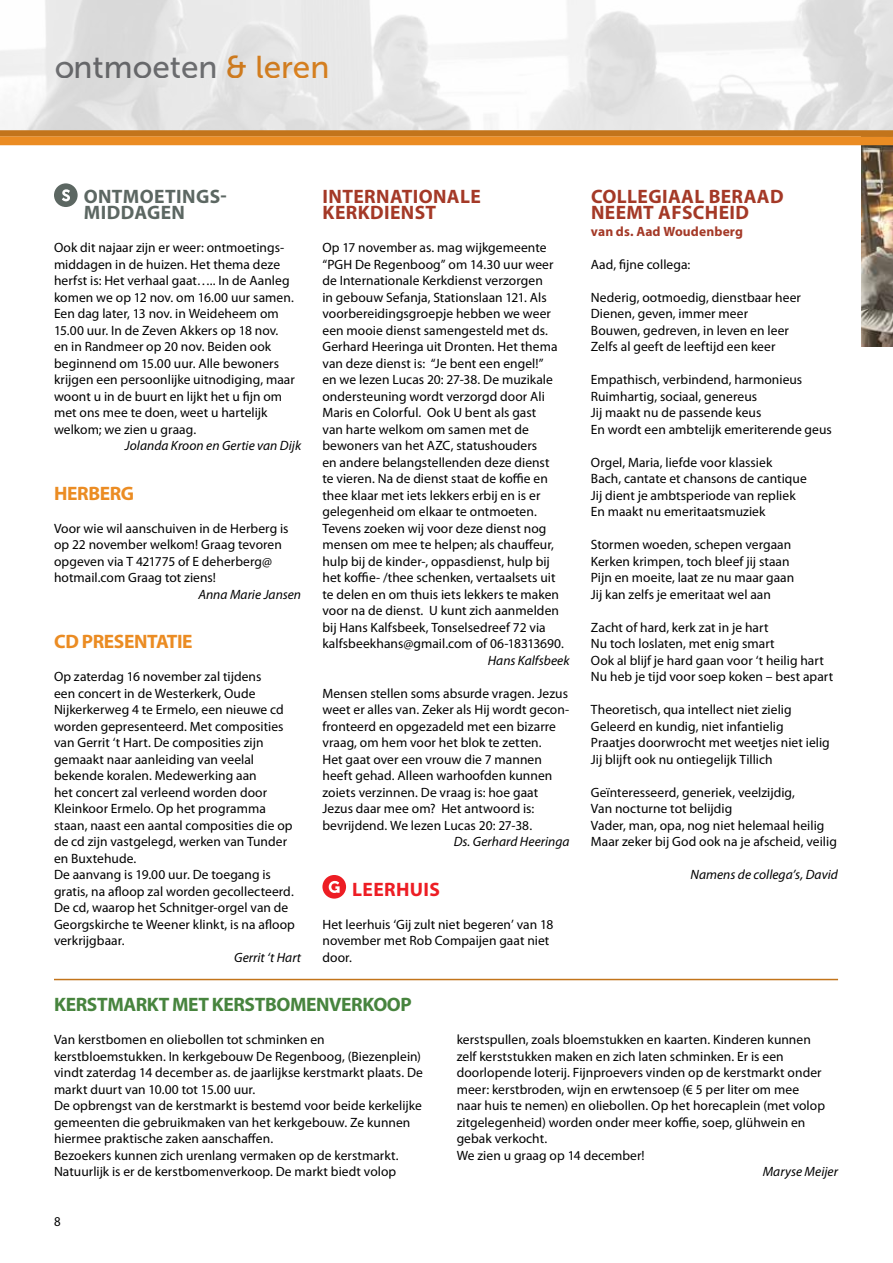
<style>
.page{position:relative;width:893px;height:1263px;background:#fff}
.page>*{position:absolute;margin:0;border:0;box-sizing:border-box;transform-origin:0 0}
.t1{font:31.5px "Museo Sans 500";color:#77787b}
.t2{font:700 19.5px/16.5px "Myriad Pro";letter-spacing:.02em;color:#a43927}
.t3{font:700 19.5px "Myriad Pro";letter-spacing:-.02em;color:#47843e}
.t4{font:700 19.5px/16.5px "Myriad Pro";letter-spacing:.02em;color:#5c6762}
.t5{font:700 19.5px "Myriad Pro";letter-spacing:-.02em;color:#eb8c23}
.t6{font:700 19.5px "Myriad Pro";letter-spacing:.02em;color:#ed1d24}
.t7{font:13.5px/16.5px "Myriad Pro";letter-spacing:.005em;color:#000}
.t8{font:italic 13.5px "Myriad Pro";letter-spacing:.005em;color:#000}
.t9{font:700 13.5px "Myriad Pro";letter-spacing:.01em;color:#a43927}
.t10{font:13.5px "Myriad Pro";letter-spacing:.005em;color:#000;scale:.95 1}
.s1{color:#eb8c23}
</style>
<div class="page">
<img style="left:861px;top:145px;width:32px;height:201px">
<svg style="left:54px;top:183px;width:24px;height:24px"></svg>
<svg style="left:322px;top:875px;width:24px;height:24px"></svg>
<div style="left:0;top:136px;width:893px;height:9px;background:#eb8c23"></div>
<div style="left:0;top:130px;width:893px;height:6px;background:#c2741b"></div>
<hr style="left:54px;top:979px;width:784px;height:1px;background:#c2741b">
<h1 class="t1" style="left:54px;top:50px;width:277px">ontmoeten <span class="s1">&amp; leren</span></h1>
<h2 class="t4" style="left:84px;top:187px;width:143px">ONTMOETINGS-<br>MIDDAGEN</h2>
<p class="t7" style="left:54px;top:239px;width:242px">Ook dit najaar zijn er weer: ontmoetings&shy;middagen in de huizen. Het thema deze herfst is: Het verhaal gaat….. In de Aanleg komen we op 12 nov. om 16.00 uur samen.<br>Een dag later, 13 nov. in Weideheem om 15.00 uur. In de Zeven Akkers op 18 nov. en in Randmeer op 20 nov. Beiden ook beginnend om 15.00 uur. Alle bewoners krijgen een persoonlijke uitnodiging, maar woont u in de buurt en lijkt het u fijn om met ons mee te doen, weet u hartelijk welkom; we zien u graag.</p>
<p class="t8" style="left:125px;top:437px;width:178px">Jolanda Kroon en Gertie van Dijk</p>
<h2 class="t5" style="left:54px;top:480px;width:82px">HERBERG</h2>
<p class="t7" style="left:54px;top:520px;width:236px">Voor wie wil aanschuiven in de Herberg is op 22 november welkom! Graag tevoren opgeven via T 421775 of E deherberg@ hotmail.com Graag tot ziens!</p>
<p class="t8" style="left:198px;top:586px;width:104px">Anna Marie Jansen</p>
<h2 class="t5" style="left:54px;top:629px;width:140px">CD PRESENTATIE</h2>
<p class="t7" style="left:54px;top:668px;width:242px">Op zaterdag 16 november zal tijdens<br>een concert in de Westerkerk, Oude Nijkerkerweg 4 te Ermelo, een nieuwe cd worden gepresenteerd. Met composities van Gerrit ‘t Hart. De composities zijn gemaakt naar aanleiding van veelal bekende koralen. Medewerking aan<br>het concert zal verleend worden door Kleinkoor Ermelo. Op het programma staan, naast een aantal composities die op de cd zijn vastgelegd, werken van Tunder en Buxtehude.<br>De aanvang is 19.00 uur. De toegang is gratis, na afloop zal worden gecollecteerd.<br>De cd, waarop het Schnitger-orgel van de Georgskirche te Weener klinkt, is na afloop verkrijgbaar.</p>
<p class="t8" style="left:234px;top:949px;width:69px">Gerrit ‘t Hart</p>
<h2 class="t2" style="left:323px;top:187px;width:160px">INTERNATIONALE<br>KERKDIENST</h2>
<p class="t7" style="left:322px;top:239px;width:243px">Op 17 november as. mag wijkgemeente “PGH De Regenboog” om 14.30 uur weer de Internationale Kerkdienst verzorgen<br>in gebouw Sefanja, Stationslaan 121. Als voorbereidingsgroepje hebben we weer een mooie dienst samengesteld met ds.<br>Gerhard Heeringa uit Dronten. Het thema van deze dienst is: “Je bent een engel!”<br>en we lezen Lucas 20: 27-38. De muzikale ondersteuning wordt verzorgd door Ali Maris en Colorful. Ook U bent als gast<br>van harte welkom om samen met de bewoners van het AZC, statushouders<br>en andere belangstellenden deze dienst te vieren. Na de dienst staat de koffie en thee klaar met iets lekkers erbij en is er gelegenheid om elkaar te ontmoeten.<br>Tevens zoeken wij voor deze dienst nog mensen om mee te helpen; als chauffeur, hulp bij de kinder-, oppasdienst, hulp bij het koffie- /thee schenken, vertaalsets uit te delen en om thuis iets lekkers te maken voor na de dienst. U kunt zich aanmelden bij Hans Kalfsbeek, Tonselsedreef 72 via kalfsbeekhans@gmail.com of 06-18313690.</p>
<p class="t8" style="left:488px;top:652px;width:83px">Hans Kalfsbeek</p>
<p class="t7" style="left:322px;top:684px;width:248px">Mensen stellen soms absurde vragen. Jezus weet er alles van. Zeker als Hij wordt gecon&shy;fronteerd en opgezadeld met een bizarre vraag, om hem voor het blok te zetten.<br>Het gaat over een vrouw die 7 mannen heeft gehad. Alleen warhoofden kunnen zoiets verzinnen. De vraag is: hoe gaat Jezus daar mee om? Het antwoord is: bevrijdend. We lezen Lucas 20: 27-38.</p>
<p class="t8" style="left:454px;top:833px;width:117px">Ds. Gerhard Heeringa</p>
<h2 class="t6" style="left:352px;top:876px;width:89px">LEERHUIS</h2>
<p class="t7" style="left:322px;top:916px;width:232px">Het leerhuis ‘Gij zult niet begeren’ van 18 november met Rob Compaijen gaat niet door.</p>
<h2 class="t2" style="left:591px;top:187px;width:154px">COLLEGIAAL BERAA</h2>
<h2 class="t2" style="left:770px;top:187px;width:15px">D</h2>
<h2 class="t2" style="left:591px;top:204px;width:160px">NEEMT AFSCHEID</h2>
<p class="t9" style="left:591px;top:222px;width:154px">VAN DS. AAD WOUDENBERG</p>
<p class="t7" style="left:591px;top:256px;width:101px">Aad, fijne collega:</p>
<p class="t7" style="left:591px;top:288px;width:212px">Nederig, ootmoedig, dienstbaar heer Dienen, geven, immer meer Bouwen, gedreven, in leven en leer Zelfs al geeft de leeftijd een keer</p>
<p class="t7" style="left:591px;top:371px;width:242px">Empathisch, verbindend, harmonieus Ruimhartig, sociaal, genereus<br>Jij maakt nu de passende keus<br>En wordt een ambtelijk emeriterende geus</p>
<p class="t7" style="left:591px;top:453px;width:217px">Orgel, Maria, liefde voor klassiek<br>Bach, cantate et chansons de cantique Jij dient je ambtsperiode van repliek En maakt nu emeritaatsmuziek</p>
<p class="t7" style="left:591px;top:536px;width:205px">Stormen woeden, schepen vergaan Kerken krimpen, toch bleef jij staan Pijn en moeite, laat ze nu maar gaan Jij kan zelfs je emeritaat wel aan</p>
<p class="t7" style="left:591px;top:618px;width:244px">Zacht of hard, kerk zat in je hart<br>Nu toch loslaten, met enig smart<br>Ook al blijf je hard gaan voor ‘t heilig hart Nu heb je tijd voor soep koken – best apart</p>
<p class="t7" style="left:591px;top:701px;width:240px">Theoretisch, qua intellect niet zielig Geleerd en kundig, niet infantielig Praatjes doorwrocht met weetjes niet ielig Jij blijft ook nu ontiegelijk Tillich</p>
<p class="t7" style="left:591px;top:783px;width:248px">Geïnteresseerd, generiek, veelzijdig,<br>Van nocturne tot belijdig<br>Vader, man, opa, nog niet helemaal heilig Maar zeker bij God ook na je afscheid, veilig</p>
<p class="t8" style="left:690px;top:866px;width:149px">Namens de collega’s, David</p>
<h2 class="t3" style="left:54px;top:992px;width:359px">KERSTMARKT MET KERSTBOMENVERKOOP</h2>
<p class="t7" style="left:54px;top:1031px;width:370px">Van kerstbomen en oliebollen tot schminken en kerstbloemstukken. In kerkgebouw De Regenboog, (Biezenplein) vindt zaterdag 14 december as. de jaarlijkse kerstmarkt plaats. De markt duurt van 10.00 tot 15.00 uur.<br>De opbrengst van de kerstmarkt is bestemd voor beide kerkelijke gemeenten die gebruikmaken van het kerkgebouw. Ze kunnen hiermee praktische zaken aanschaffen.<br>Bezoekers kunnen zich urenlang vermaken op de kerstmarkt.<br>Natuurlijk is er de kerstbomenverkoop. De markt biedt volop</p>
<p class="t7" style="left:457px;top:1031px;width:370px">kerstspullen, zoals bloemstukken en kaarten. Kinderen kunnen zelf kerststukken maken en zich laten schminken. Er is een doorlopende loterij. Fijnproevers vinden op de kerstmarkt onder meer: kerstbroden, wijn en erwtensoep (€ 5 per liter om mee naar huis te nemen) en oliebollen. Op het horecaplein (met volop zitgelegenheid) worden onder meer koffie, soep, glühwein en gebak verkocht.<br>We zien u graag op 14 december!</p>
<p class="t8" style="left:763px;top:1163px;width:77px">Maryse Meijer</p>
<p class="t10" style="left:54px;top:1213px;width:8px">8</p>
</div>
